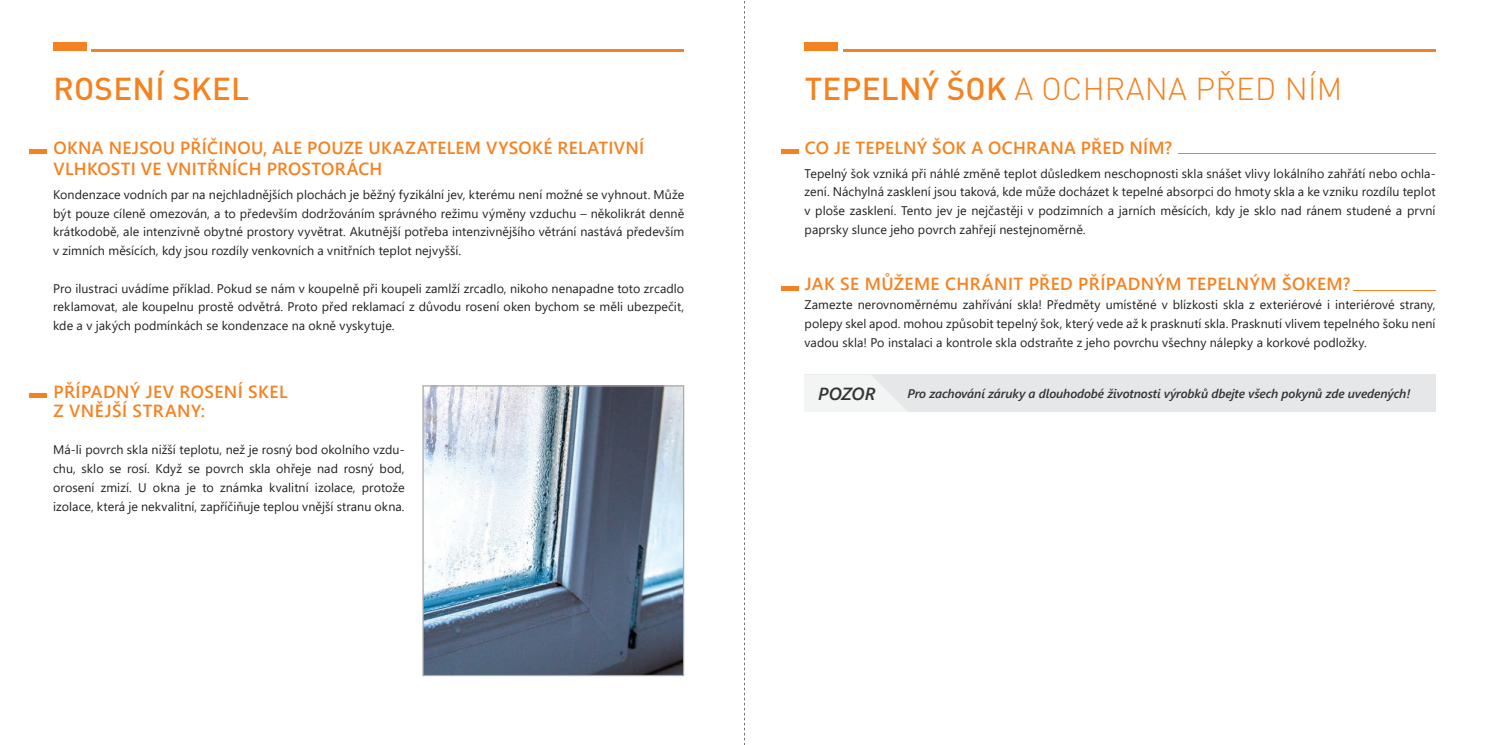
<style>
.page{position:relative;width:1489px;height:745px;background:#fff}
.page>*{position:absolute;margin:0;border:0;box-sizing:border-box;transform-origin:0 0}
.t1{font:300 31.25px "DIN Pro";letter-spacing:.01em;color:#f58220}
.t2{font:500 31.25px "DIN Pro";letter-spacing:.01em;color:#f58220}
.t3{font:600 17.5px/18.8px "Segoe UI";letter-spacing:.02em;color:#f58220}
.t4{font:italic 600 17.5px "Segoe UI";letter-spacing:-.01em;color:#353534}
.t5{font:12.5px/18.8px "Segoe UI";letter-spacing:.005em;color:#231f20;text-align:justify}
.t6{font:italic 600 12.5px "Segoe UI";letter-spacing:-.01em;color:#353534}
.s1{font-weight:500}
</style>
<div class="page">
<svg style="left:744px;top:1px;width:1px;height:743px"></svg>
<div style="left:781px;top:149px;width:17px;height:5px;background:#f58220"></div>
<div style="left:781px;top:286px;width:17px;height:5px;background:#f58220"></div>
<hr style="left:1177px;top:153px;width:258px;height:1px;background:#f58220">
<hr style="left:1352px;top:290px;width:83px;height:1px;background:#f58220">
<div style="left:804px;top:43px;width:33px;height:8px;background:#f58220"></div>
<hr style="left:842px;top:49px;width:593px;height:2px;background:#f58220">
<div style="left:804px;top:374px;width:631px;height:38px;background:#e6e7e9"></div>
<svg style="left:804px;top:375px;width:103px;height:37px"></svg>
<div style="left:30px;top:149px;width:17px;height:5px;background:#f58220"></div>
<div style="left:30px;top:393px;width:17px;height:5px;background:#f58220"></div>
<div style="left:53px;top:43px;width:33px;height:8px;background:#f58220"></div>
<hr style="left:91px;top:49px;width:593px;height:2px;background:#f58220">
<img style="left:422px;top:385px;width:262px;height:290px">
<h1 class="t2" style="left:53px;top:68px;width:197px">ROSENÍ SKEL</h1>
<h2 class="t3" style="left:53px;top:135px;width:592px;line-height:21.2px">OKNA NEJSOU PŘÍČINOU, ALE POUZE UKAZATELEM VYSOKÉ RELATIVNÍ<br>VLHKOSTI VE VNITŘNÍCH PROSTORÁCH</h2>
<p class="t5" style="left:53px;top:184px;width:632px">Kondenzace vodních par na nejchladnějších plochách je běžný fyzikální jev, kterému není možné se vyhnout. Může být pouze cíleně omezován, a to především dodržováním správného režimu výměny vzduchu – několikrát denně krátkodobě, ale intenzivně obytné prostory vyvětrat. Akutnější potřeba intenzivnějšího větrání nastává především v zimních měsících, kdy jsou rozdíly venkovních a vnitřních teplot nejvyšší.</p>
<p class="t5" style="left:53px;top:277px;width:632px">Pro ilustraci uvádíme příklad. Pokud se nám v koupelně při koupeli zamlží zrcadlo, nikoho nenapadne toto zrcadlo reklamovat, ale koupelnu prostě odvětrá. Proto před reklamací z důvodu rosení oken bychom se měli ubezpečit, kde a v jakých podmínkách se kondenzace na okně vyskytuje.</p>
<h2 class="t3" style="left:53px;top:381px;width:236px">PŘÍPADNÝ JEV ROSENÍ SKEL<br>Z VNĚJŠÍ STRANY:</h2>
<p class="t5" style="left:53px;top:439px;width:353px">Má-li povrch skla nižší teplotu, než je rosný bod okolního vzdu&shy;chu, sklo se rosí. Když se povrch skla ohřeje nad rosný bod, orosení zmizí. U okna je to známka kvalitní izolace, protože izolace, která je nekvalitní, zapříčiňuje teplou vnější stranu okna.</p>
<h1 class="t1" style="left:804px;top:68px;width:539px"><span class="s1">TEPELNÝ ŠOK</span> A OCHRANA PŘED NÍM</h1>
<h2 class="t3" style="left:804px;top:137px;width:369px">CO JE TEPELNÝ ŠOK A OCHRANA PŘED NÍM?</h2>
<p class="t5" style="left:804px;top:162px;width:632px">Tepelný šok vzniká při náhlé změně teplot důsledkem neschopnosti skla snášet vlivy lokálního zahřátí nebo ochla&shy;zení. Náchylná zasklení jsou taková, kde může docházet k tepelné absorpci do hmoty skla a ke vzniku rozdílu teplot v ploše zasklení. Tento jev je nejčastěji v podzimních a jarních měsících, kdy je sklo nad ránem studené a první paprsky slunce jeho povrch zahřejí nestejnoměrně.</p>
<h2 class="t3" style="left:804px;top:273px;width:547px">JAK SE MŮŽEME CHRÁNIT PŘED PŘÍPADNÝM TEPELNÝM ŠOKEM?</h2>
<p class="t5" style="left:804px;top:294px;width:632px">Zamezte nerovnoměrnému zahřívání skla! Předměty umístěné v blízkosti skla z exteriérové i interiérové strany, polepy skel apod. mohou způsobit tepelný šok, který vede až k prasknutí skla. Prasknutí vlivem tepelného šoku není vadou skla! Po instalaci a kontrole skla odstraňte z jeho povrchu všechny nálepky a korkové podložky.</p>
<h2 class="t4" style="left:818px;top:377px;width:59px">POZOR</h2>
<p class="t6" style="left:907px;top:381px;width:504px">Pro zachování záruky a dlouhodobé životnosti výrobků dbejte všech pokynů zde uvedených!</p>
</div>
